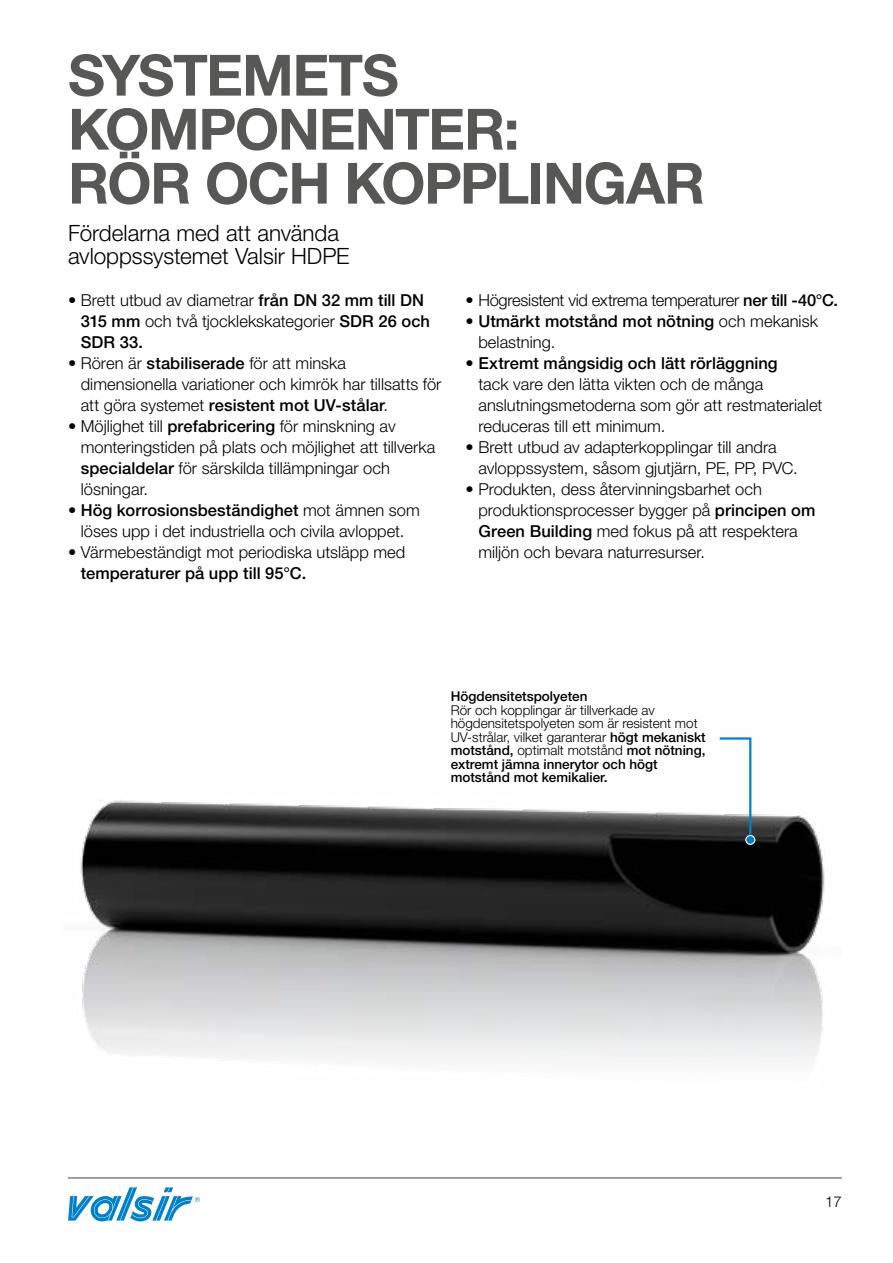
<style>
.page{position:relative;width:893px;height:1263px;background:#fff}
.page>*{position:absolute;margin:0;border:0;box-sizing:border-box;transform-origin:0 0}
.t1{font:700 57px/54px "Helvetica Neue LT";letter-spacing:-.025em;color:#575756}
.t2{font:300 22.5px/22.5px "Helvetica Neue LT Pro";letter-spacing:-.005em;color:#000}
.t3{font:300 16.5px/21px "Helvetica Neue LT Pro";color:#000}
.t4{font:300 16.5px "Helvetica Neue LT Pro";letter-spacing:-.02em;color:#000}
.t5{font:500 16.5px/21px "Helvetica Neue LT Pro";color:#000}
.t6{font:300 15px "Helvetica Neue LT Std";color:#000}
.t7{font:300 13.5px/13.5px "Helvetica Neue LT Pro";color:#000}
.t8{font:500 13.5px "Helvetica Neue LT Pro";color:#000}
.s1{font-weight:500}
.s2{font-weight:300}
</style>
<div class="page">
<hr style="left:68px;top:1177px;width:774px;height:1px;background:#575756">
<svg style="left:68px;top:1187px;width:132px;height:34px"></svg>
<img style="left:80px;top:800px;width:745px;height:262px">
<svg style="left:717px;top:737px;width:36px;height:105px"></svg>
<div style="left:746px;top:836px;width:9px;height:9px;background:#0081c9;border-radius:50%"></div>
<div style="left:745px;top:835px;width:10px;height:10px;border:1px solid #fff;border-radius:50%"></div>
<h1 class="t1" style="left:68px;top:47px;width:638px">SYSTEMETS<br>KOMPONENTER:<br>RÖR OCH KOPPLINGAR</h1>
<h3 class="t2" style="left:68px;top:222px;width:283px">Fördelarna med att använda avloppssystemet Valsir HDPE</h3>
<p class="t3" style="left:81px;top:289px;width:351px;text-indent:-13px">• Brett utbud av diametrar <span class="s1">från DN 32 mm till DN<br>315 mm</span> och två tjocklekskategorier <span class="s1">SDR 26 och<br>SDR 33.</span></p>
<p class="t3" style="left:81px;top:352px;width:362px;text-indent:-13px">• Rören är <span class="s1">stabiliserade</span> för att minska dimensionella variationer och kimrök har tillsatts för att göra systemet <span class="s1">resistent mot UV-stålar</span>.</p>
<p class="t3" style="left:81px;top:415px;width:356px;text-indent:-13px">• Möjlighet till <span class="s1">prefabricering</span> för minskning av monteringstiden på plats och möjlighet att tillverka <span class="s1">specialdelar</span> för särskilda tillämpningar och lösningar.</p>
<p class="t3" style="left:68px;top:499px;width:353px;text-align:center"><span class="s1">• Hög korrosionsbeständighet</span> mot ämnen som löses upp i det industriella och civila avloppet.</p>
<p class="t3" style="left:81px;top:541px;width:326px;text-indent:-13px">• Värmebeständigt mot periodiska utsläpp med <span class="s1">temperaturer på upp till 95°C.</span></p>
<p class="t4" style="left:466px;top:290px;width:374px">• Högresistent vid extrema temperaturer <span class="s1">ner till -40°C.</span></p>
<p class="t5" style="left:478px;top:311px;width:341px;text-indent:-13px">• Utmärkt motstånd mot nötning <span class="s2">och mekanisk belastning.</span></p>
<p class="t3" style="left:478px;top:352px;width:345px;text-indent:-13px"><span class="s1">• Extremt mångsidig och lätt rörläggning<br></span>tack vare den lätta vikten och de många anslutningsmetoderna som gör att restmaterialet reduceras till ett minimum.</p>
<p class="t3" style="left:478px;top:436px;width:321px;text-indent:-13px">• Brett utbud av adapterkopplingar till andra avloppssystem, såsom gjutjärn, PE, PP, PVC.</p>
<p class="t3" style="left:478px;top:478px;width:339px;text-indent:-13px">• Produkten, dess återvinningsbarhet och produktionsprocesser bygger på <span class="s1">principen om Green Building</span> med fokus på att respektera miljön och bevara naturresurser.</p>
<p class="t8" style="left:451px;top:688px;width:138px">Högdensitetspolyeten</p>
<p class="t7" style="left:451px;top:703px;width:257px">Rör och kopplingar är tillverkade av högdensitetspolyeten som är resistent mot UV-strålar, vilket garanterar <span class="s1">högt mekaniskt motstånd,</span> optimalt motstånd <span class="s1">mot nötning, extremt jämna innerytor och högt motstånd mot kemikalier.</span></p>
<p class="t6" style="left:825px;top:1192px;width:18px">17</p>
</div>
